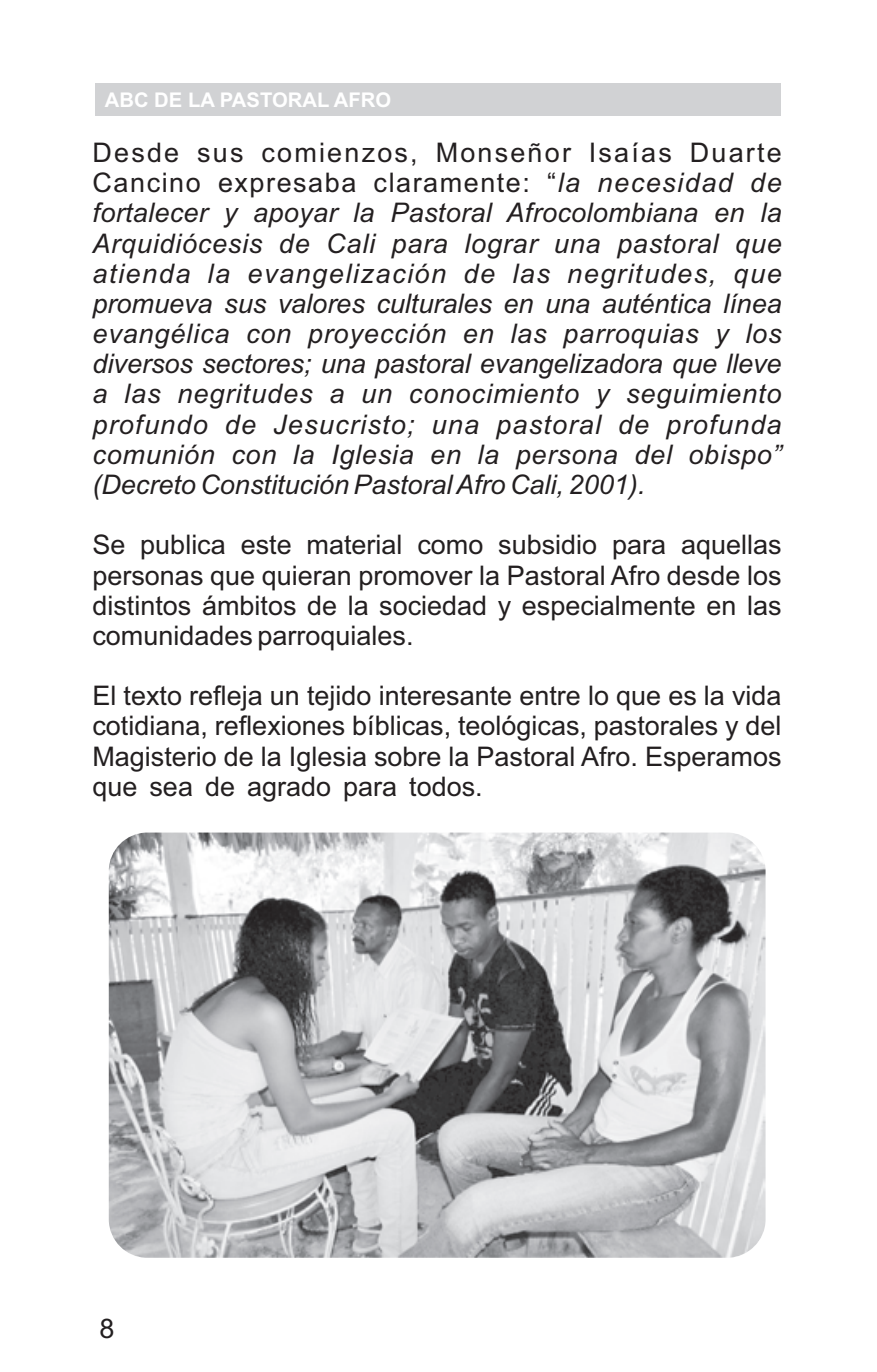
<style>
.page{position:relative;width:877px;height:1372px;background:#fff}
.page>*{position:absolute;margin:0;border:0;box-sizing:border-box;transform-origin:0 0}
.t1{font:italic 27px/30.2px "Arial";color:#231f20;text-align:justify}
.t2{font:27px/30.2px "Arial";color:#231f20;text-align:justify}
.t3{font:700 20.25px "Arial";color:#fff}
.s1{font-style:normal}
</style>
<div class="page">
<img style="left:109px;top:832px;width:657px;height:425px;border-radius:38px">
<div style="left:96px;top:83px;width:685px;height:33px;background:#d1d2d4"></div>
<p class="t3" style="left:105px;top:92px;width:288px">ABC DE LA PASTORAL AFRO</p>
<p class="t1" style="left:92px;top:140px;width:691px"><span class="s1">Desde sus comienzos, Monseñor Isaías Duarte Cancino expresaba claramente: “</span>la necesidad de fortalecer y apoyar la Pastoral Afrocolombiana en la Arquidiócesis de Cali para lograr una pastoral que atienda la evangelización de las negritudes, que promueva sus valores culturales en una auténtica línea evangélica con proyección en las parroquias y los diversos sectores; una pastoral evangelizadora que lleve a las negritudes a un conocimiento y seguimiento profundo de Jesucristo; una pastoral de profunda comunión con la Iglesia en la persona del obispo” (Decreto Constitución Pastoral Afro Cali, 2001).</p>
<p class="t2" style="left:92px;top:532px;width:691px">Se publica este material como subsidio para aquellas personas que quieran promover la Pastoral Afro desde los distintos ámbitos de la sociedad y especialmente en las comunidades parroquiales.</p>
<p class="t2" style="left:92px;top:683px;width:691px">El texto refleja un tejido interesante entre lo que es la vida cotidiana, reflexiones bíblicas, teológicas, pastorales y del Magisterio de la Iglesia sobre la Pastoral Afro. Esperamos que sea de agrado para todos.</p>
<p class="t2" style="left:100px;top:1315px;width:17px">8</p>
</div>
